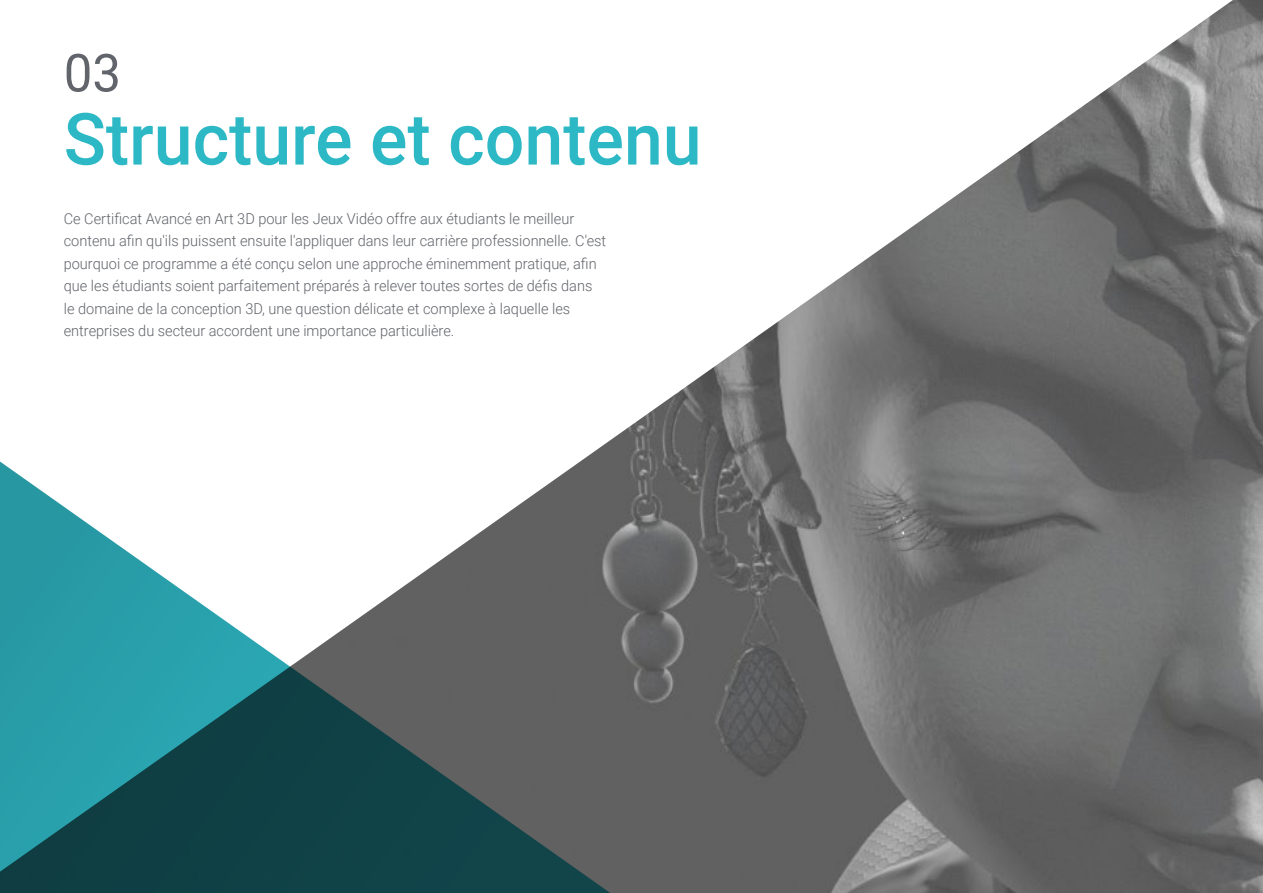
<style>
.page{position:relative;width:1263px;height:893px;background:#fff}
.page>*{position:absolute;margin:0;border:0;box-sizing:border-box;transform-origin:0 0}
.Portadilla{font:500 72px "Roboto";color:#2db8c5}
.t1{font:52.5px "Roboto";color:#61646a}
.t2{font:300 15px/22.5px "Roboto";color:#61646a}
</style>
<div class="page">
<img style="left:602px;top:0;width:661px;height:893px">
<svg style="left:0;top:446px;width:640px;height:447px"></svg>
<p class="t1" style="left:64px;top:36px;width:59px">03</p>
<p class="Portadilla" style="left:64px;top:89px;width:639px">Structure et contenu</p>
<p class="t2" style="left:64px;top:207px;width:544px">Ce Certificat Avancé en Art 3D pour les Jeux Vidéo offre aux étudiants le meilleur contenu afin qu'ils puissent ensuite l'appliquer dans leur carrière professionnelle. C'est pourquoi ce programme a été conçu selon une approche éminemment pratique, afin que les étudiants soient parfaitement préparés à relever toutes sortes de défis dans le domaine de la conception 3D, une question délicate et complexe à laquelle les entreprises du secteur accordent une importance particulière.</p>
</div>
